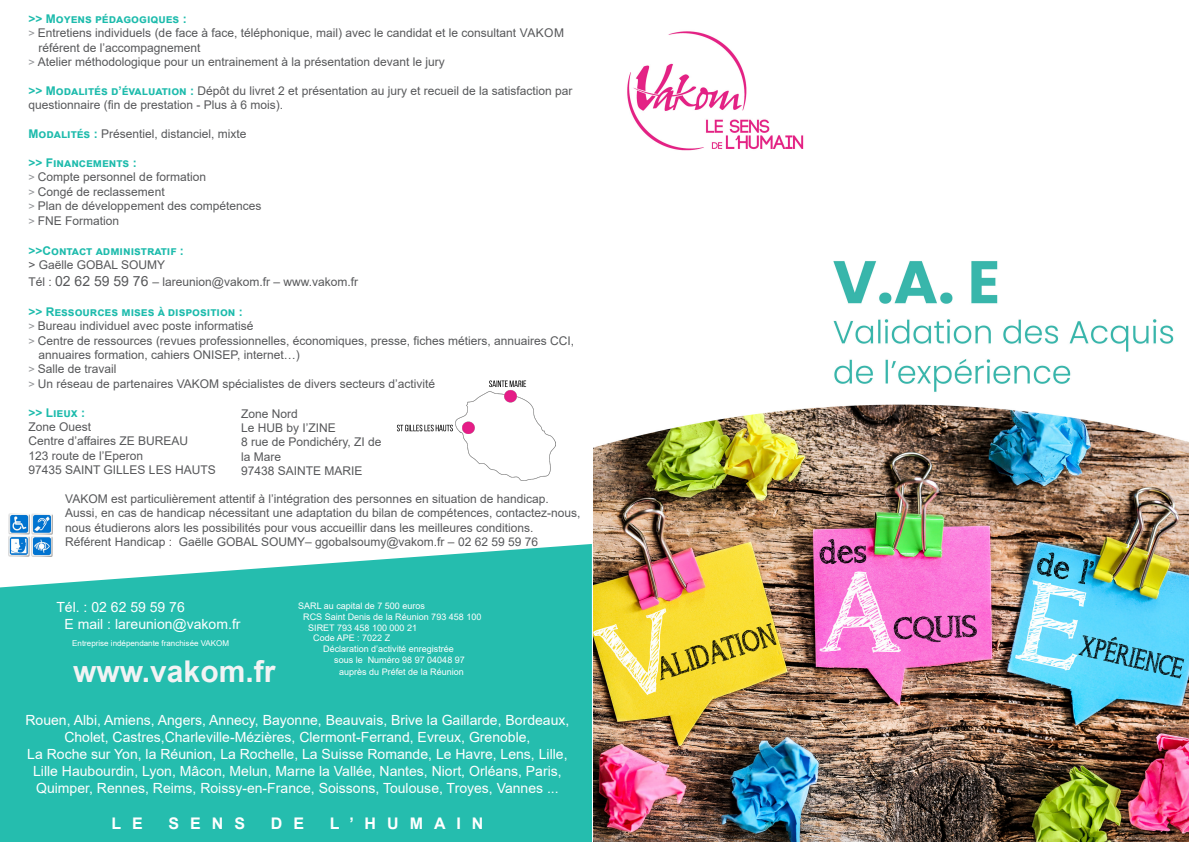
<style>
.page{position:relative;width:1191px;height:842px;background:#fff}
.page>*{position:absolute;margin:0;border:0;box-sizing:border-box;transform-origin:0 0}
.t1{font:700 30px "Arial";color:#f2f3f4}
.t2{font:700 16px "Arial";letter-spacing:.685em;color:#fff}
.t3{font:14px/16.8px "Arial";color:#fff;text-align:center}
.t4{font:12px/14.4px "Arial";color:#57585a}
.t5{font:700 12px "Arial";color:#1dbbac}
.t6{font:9px/10.8px "Arial";color:#fff}
.t7{font:8px "Arial";color:#fff}
.s1{font-size:11px;color:#929497}
.s2{font-weight:700;color:#1dbbac}
.s3{font-size:14px}
</style>
<div class="page">
<svg style="left:0;top:544px;width:592px;height:298px;background:#34c1b3"></svg>
<img style="left:9px;top:513px;width:43px;height:43px">
<img style="left:593px;top:31px;width:595px;height:811px">
<img style="left:397px;top:380px;width:158px;height:100px">
<p class="t5" style="left:28px;top:10px;width:160px">&gt;&gt; Moyens pédagogiques :</p>
<p class="t4" style="left:38px;top:26px;width:527px;text-indent:-10px"><span class="s1">&gt;</span> Entretiens individuels (de face à face, téléphonique, mail) avec le candidat et le consultant VAKOM référent de l’accompagnement</p>
<p class="t4" style="left:28px;top:55px;width:418px"><span class="s1">&gt;</span> Atelier méthodologique pour un entrainement à la présentation devant le jury</p>
<p class="t4" style="left:28px;top:83px;width:545px"><span class="s2">&gt;&gt; Modalités d’évaluation :</span> Dépôt du livret 2 et présentation au jury et recueil de la satisfaction par questionnaire (fin de prestation - Plus à 6 mois).</p>
<p class="t4" style="left:28px;top:127px;width:219px"><span class="s2">Modalités :</span> Présentiel, distanciel, mixte</p>
<p class="t5" style="left:28px;top:154px;width:110px">&gt;&gt; Financements :</p>
<p class="t4" style="left:28px;top:170px;width:179px"><span class="s1">&gt;</span> Compte personnel de formation</p>
<p class="t4" style="left:28px;top:184px;width:138px"><span class="s1">&gt;</span> Congé de reclassement</p>
<p class="t4" style="left:28px;top:199px;width:234px"><span class="s1">&gt;</span> Plan de développement des compétences</p>
<p class="t4" style="left:28px;top:213px;width:92px"><span class="s1">&gt;</span> FNE Formation</p>
<p class="t5" style="left:28px;top:242px;width:157px">&gt;&gt;Contact administratif :</p>
<p class="t4" style="left:28px;top:257px;width:138px">&gt; Gaëlle GOBAL SOUMY</p>
<p class="t4" style="left:28px;top:274px;width:331px">Tél : <span class="s3">02 62 59 59 76</span> – lareunion@vakom.fr – www.vakom.fr</p>
<p class="t5" style="left:28px;top:303px;width:216px">&gt;&gt; Ressources mises à disposition :</p>
<p class="t4" style="left:28px;top:319px;width:226px"><span class="s1">&gt;</span> Bureau individuel avec poste informatisé</p>
<p class="t4" style="left:38px;top:333px;width:537px;text-indent:-10px"><span class="s1">&gt;</span> Centre de ressources (revues professionnelles, économiques, presse, fiches métiers, annuaires CCI, annuaires formation, cahiers ONISEP, internet…)</p>
<p class="t4" style="left:28px;top:362px;width:90px"><span class="s1">&gt;</span> Salle de travail</p>
<p class="t4" style="left:28px;top:376px;width:408px"><span class="s1">&gt;</span> Un réseau de partenaires VAKOM spécialistes de divers secteurs d’activité</p>
<p class="t5" style="left:28px;top:404px;width:58px">&gt;&gt; Lieux :</p>
<p class="t4" style="left:28px;top:419px;width:64px">Zone Ouest</p>
<p class="t4" style="left:28px;top:434px;width:161px">Centre d’affaires ZE BUREAU</p>
<p class="t4" style="left:28px;top:448px;width:116px">123 route de l’Eperon</p>
<p class="t4" style="left:28px;top:463px;width:189px">97435 SAINT GILLES LES HAUTS</p>
<p class="t4" style="left:65px;top:491px;width:516px">VAKOM est particulièrement attentif à l’intégration des personnes en situation de handicap.<br>Aussi, en cas de handicap nécessitant une adaptation du bilan de compétences, contactez-nous, nous étudierons alors les possibilités pour vous accueillir dans les meilleures conditions.</p>
<p class="t4" style="left:65px;top:535px;width:474px">Référent Handicap : Gaëlle GOBAL SOUMY– ggobalsoumy@vakom.fr – 02 62 59 59 76</p>
<p class="t4" style="left:241px;top:406px;width:58px">Zone Nord</p>
<p class="t4" style="left:241px;top:421px;width:96px">Le HUB by I’ZINE</p>
<p class="t4" style="left:241px;top:435px;width:142px">8 rue de Pondichéry, ZI de la Mare</p>
<p class="t4" style="left:241px;top:464px;width:123px">97438 SAINTE MARIE</p>
<p class="t3" style="left:56px;top:599px;width:130px">Tél. : 02 62 59 59 76</p>
<p class="t3" style="left:64px;top:616px;width:178px">E mail : lareunion@vakom.fr</p>
<p class="t7" style="left:72px;top:638px;width:158px">Entreprise indépendante franchisée VAKOM</p>
<p class="t1" style="left:73px;top:650px;width:204px">www.vakom.fr</p>
<p class="t6" style="left:298px;top:600px;width:128px">SARL au capital de 7 500 euros</p>
<p class="t6" style="left:303px;top:611px;width:180px">RCS Saint Denis de la Réunion 793 458 100</p>
<p class="t6" style="left:308px;top:622px;width:110px">SIRET 793 458 100 000 21</p>
<p class="t6" style="left:313px;top:633px;width:79px">Code APE : 7022 Z</p>
<p class="t6" style="left:334px;top:643px;width:132px;text-indent:-11px">Déclaration d’activité enregistrée sous le Numéro 98 97 04048 97</p>
<p class="t6" style="left:339px;top:666px;width:126px">auprès du Préfet de la Réunion</p>
<p class="t3" style="left:25px;top:712px;width:545px">Rouen, Albi, Amiens, Angers, Annecy, Bayonne, Beauvais, Brive la Gaillarde, Bordeaux, Cholet, Castres,Charleville-Mézières, Clermont-Ferrand, Evreux, Grenoble,<br>La Roche sur Yon, la Réunion, La Rochelle, La Suisse Romande, Le Havre, Lens, Lille, Lille Haubourdin, Lyon, Mâcon, Melun, Marne la Vallée, Nantes, Niort, Orléans, Paris, Quimper, Rennes, Reims, Roissy-en-France, Soissons, Toulouse, Troyes, Vannes ...</p>
<p class="t2" style="left:111px;top:812px;width:33px">L E</p>
<p class="t2" style="left:169px;top:812px;width:78px">SENS</p>
<p class="t2" style="left:271px;top:812px;width:35px">D E</p>
<p class="t2" style="left:330px;top:812px;width:155px">L’HUMAIN</p>
</div>
